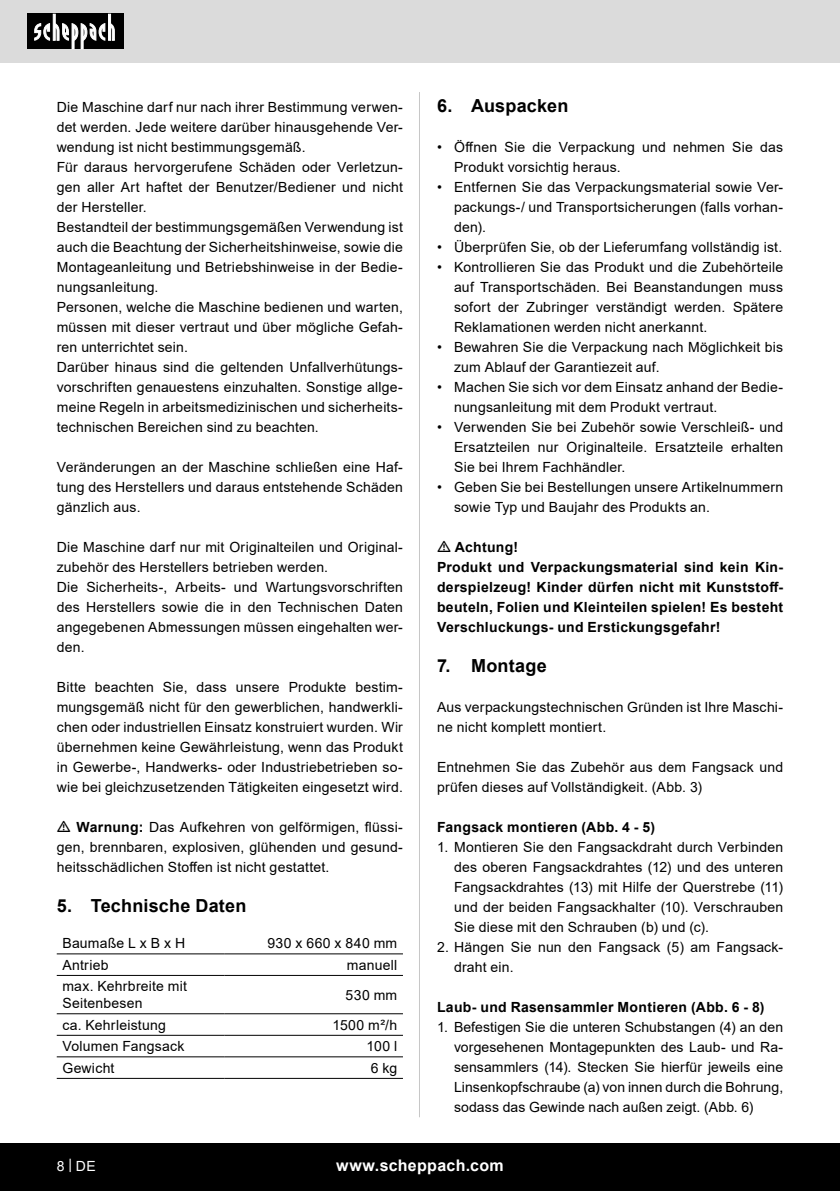
<style>
.page{position:relative;width:840px;height:1191px;background:#fff}
.page>*{position:absolute;margin:0;border:0;box-sizing:border-box;transform-origin:0 0}
.t1{font:700 18px "Arial";letter-spacing:.01em;color:#000}
.t2{font:700 16px "Arial";letter-spacing:.02em;color:#fff}
.Basiseinstellung{font:14px/20px "Arial";letter-spacing:.015em;color:#000;text-align:justify}
.t3{font:700 14px/20px "Arial";letter-spacing:.02em;color:#000;text-align:justify}
.t4{font:14px "Arial";color:#fff}
.s1{font-weight:700}
</style>
<div class="page">
<div style="left:0;top:0;width:839px;height:63px;background:#dbdbdb"></div>
<div style="left:0;top:1143px;width:839px;height:48px;background:#000"></div>
<div style="left:27px;top:14px;width:96px;height:35px;background:#000"></div>
<svg style="left:34px;top:14px;width:81px;height:35px"></svg>
<hr style="left:419px;top:92px;width:1px;height:1025px;background:#c7c7c7">
<svg style="left:57px;top:954px;width:346px;height:124px"></svg>
<hr style="left:57px;top:953px;width:168px;height:1px;background:#000">
<hr style="left:225px;top:953px;width:178px;height:1px;background:#000">
<hr style="left:57px;top:975px;width:168px;height:1px;background:#000">
<hr style="left:225px;top:975px;width:178px;height:1px;background:#000">
<hr style="left:57px;top:1013px;width:168px;height:1px;background:#000">
<hr style="left:225px;top:1013px;width:178px;height:1px;background:#000">
<hr style="left:57px;top:1035px;width:168px;height:1px;background:#000">
<hr style="left:225px;top:1035px;width:178px;height:1px;background:#000">
<hr style="left:57px;top:1056px;width:168px;height:1px;background:#000">
<hr style="left:225px;top:1056px;width:178px;height:1px;background:#000">
<hr style="left:57px;top:1078px;width:168px;height:1px;background:#000">
<hr style="left:225px;top:1078px;width:178px;height:1px;background:#000">
<p class="Basiseinstellung" style="left:57px;top:97px;width:347px">Die Maschine darf nur nach ihrer Bestimmung verwen&shy;det werden. Jede weitere darüber hinausgehende Ver&shy;wendung ist nicht bestimmungsgemäß.</p>
<p class="Basiseinstellung" style="left:57px;top:157px;width:347px">Für daraus hervorgerufene Schäden oder Verletzun&shy;gen aller Art haftet der Benutzer/Bediener und nicht der Hersteller.</p>
<p class="Basiseinstellung" style="left:57px;top:217px;width:347px">Bestandteil der bestimmungsgemäßen Verwendung ist auch die Beachtung der Sicherheitshinweise, sowie die Montageanleitung und Betriebshinweise in der Bedie&shy;nungsanleitung.</p>
<p class="Basiseinstellung" style="left:57px;top:297px;width:347px">Personen, welche die Maschine bedienen und warten, müssen mit dieser vertraut und über mögliche Gefah&shy;ren unterrichtet sein.</p>
<p class="Basiseinstellung" style="left:57px;top:357px;width:347px">Darüber hinaus sind die geltenden Unfallverhütungs&shy;vorschriften genauestens einzuhalten. Sonstige allge&shy;meine Regeln in arbeitsmedizinischen und sicherheits&shy;technischen Bereichen sind zu beachten.</p>
<p class="Basiseinstellung" style="left:57px;top:457px;width:347px">Veränderungen an der Maschine schließen eine Haf&shy;tung des Herstellers und daraus entstehende Schäden gänzlich aus.</p>
<p class="Basiseinstellung" style="left:57px;top:537px;width:347px">Die Maschine darf nur mit Originalteilen und Original&shy;zubehör des Herstellers betrieben werden.</p>
<p class="Basiseinstellung" style="left:57px;top:577px;width:347px">Die Sicherheits-, Arbeits- und Wartungsvorschriften des Herstellers sowie die in den Technischen Daten angegebenen Abmessungen müssen eingehalten wer&shy;den.</p>
<p class="Basiseinstellung" style="left:57px;top:677px;width:347px">Bitte beachten Sie, dass unsere Produkte bestim&shy;mungsgemäß nicht für den gewerblichen, handwerkli&shy;chen oder industriellen Einsatz konstruiert wurden. Wir übernehmen keine Gewährleistung, wenn das Produkt in Gewerbe-, Handwerks- oder Industriebetrieben so&shy;wie bei gleichzusetzenden Tätigkeiten eingesetzt wird.</p>
<p class="Basiseinstellung" style="left:57px;top:817px;width:347px;text-indent:20px"><span class="s1">Warnung:</span> Das Aufkehren von gelförmigen, flüssi&shy;gen, brennbaren, explosiven, glühenden und gesund&shy;heitsschädlichen Stoffen ist nicht gestattet.</p>
<p class="t1" style="left:57px;top:893px;width:191px">5. Technische Daten</p>
<p class="Basiseinstellung" style="left:62px;top:933px;width:124px">Baumaße L x B x H</p>
<p class="Basiseinstellung" style="left:267px;top:933px;width:131px">930 x 660 x 840 mm</p>
<p class="Basiseinstellung" style="left:62px;top:954px;width:48px">Antrieb</p>
<p class="Basiseinstellung" style="left:347px;top:954px;width:52px">manuell</p>
<p class="Basiseinstellung" style="left:62px;top:978px;width:126px;line-height:16.8px">max. Kehrbreite mit<br>Seitenbesen</p>
<p class="Basiseinstellung" style="left:345px;top:984px;width:53px">530 mm</p>
<p class="Basiseinstellung" style="left:62px;top:1014px;width:105px">ca. Kehrleistung</p>
<p class="Basiseinstellung" style="left:332px;top:1014px;width:66px">1500 m²/h</p>
<p class="Basiseinstellung" style="left:62px;top:1036px;width:123px">Volumen Fangsack</p>
<p class="Basiseinstellung" style="left:366px;top:1036px;width:32px">100 l</p>
<p class="Basiseinstellung" style="left:62px;top:1057px;width:53px">Gewicht</p>
<p class="Basiseinstellung" style="left:370px;top:1057px;width:28px">6 kg</p>
<p class="t1" style="left:437px;top:93px;width:133px">6. Auspacken</p>
<p class="Basiseinstellung" style="left:454px;top:137px;width:330px;text-indent:-17px">• Öffnen Sie die Verpackung und nehmen Sie das<br>Produkt vorsichtig heraus.</p>
<p class="Basiseinstellung" style="left:454px;top:177px;width:330px;text-indent:-17px">• Entfernen Sie das Verpackungsmaterial sowie Ver&shy;packungs-/ und Transportsicherungen (falls vorhan&shy;den).</p>
<p class="Basiseinstellung" style="left:437px;top:237px;width:346px">• Überprüfen Sie, ob der Lieferumfang vollständig ist.</p>
<p class="Basiseinstellung" style="left:454px;top:257px;width:330px;text-indent:-17px">• Kontrollieren Sie das Produkt und die Zubehörteile auf Transportschäden. Bei Beanstandungen muss sofort der Zubringer verständigt werden. Spätere Reklamationen werden nicht anerkannt.</p>
<p class="Basiseinstellung" style="left:454px;top:337px;width:330px;text-indent:-17px">• Bewahren Sie die Verpackung nach Möglichkeit bis zum Ablauf der Garantiezeit auf.</p>
<p class="Basiseinstellung" style="left:454px;top:377px;width:330px;text-indent:-17px">• Machen Sie sich vor dem Einsatz anhand der Bedie&shy;nungsanleitung mit dem Produkt vertraut.</p>
<p class="Basiseinstellung" style="left:454px;top:417px;width:330px;text-indent:-17px">• Verwenden Sie bei Zubehör sowie Verschleiß- und Ersatzteilen nur Originalteile. Ersatzteile erhalten Sie bei Ihrem Fachhändler.</p>
<p class="Basiseinstellung" style="left:454px;top:477px;width:330px;text-indent:-17px">• Geben Sie bei Bestellungen unsere Artikelnummern sowie Typ und Baujahr des Produkts an.</p>
<p class="t3" style="left:454px;top:537px;width:65px">Achtung!</p>
<p class="t3" style="left:437px;top:557px;width:347px">Produkt und Verpackungsmaterial sind kein Kin&shy;derspielzeug! Kinder dürfen nicht mit Kunststoff&shy;beuteln, Folien und Kleinteilen spielen! Es besteht Verschluckungs- und Erstickungsgefahr!</p>
<p class="t1" style="left:437px;top:653px;width:111px">7. Montage</p>
<p class="Basiseinstellung" style="left:437px;top:697px;width:347px">Aus verpackungstechnischen Gründen ist Ihre Maschi&shy;ne nicht komplett montiert.</p>
<p class="Basiseinstellung" style="left:437px;top:757px;width:347px">Entnehmen Sie das Zubehör aus dem Fangsack und prüfen dieses auf Vollständigkeit. (Abb. 3)</p>
<p class="t3" style="left:437px;top:817px;width:219px">Fangsack montieren (Abb. 4 - 5)</p>
<p class="Basiseinstellung" style="left:454px;top:837px;width:330px;text-indent:-17px">1. Montieren Sie den Fangsackdraht durch Verbinden des oberen Fangsackdrahtes (12) und des unteren Fangsackdrahtes (13) mit Hilfe der Querstrebe (11) und der beiden Fangsackhalter (10). Verschrauben Sie diese mit den Schrauben (b) und (c).</p>
<p class="Basiseinstellung" style="left:454px;top:937px;width:330px;text-indent:-17px">2. Hängen Sie nun den Fangsack (5) am Fangsack&shy;draht ein.</p>
<p class="t3" style="left:437px;top:997px;width:329px">Laub- und Rasensammler Montieren (Abb. 6 - 8)</p>
<p class="Basiseinstellung" style="left:454px;top:1017px;width:330px;text-indent:-17px">1. Befestigen Sie die unteren Schubstangen (4) an den vorgesehenen Montagepunkten des Laub- und Ra&shy;sensammlers (14). Stecken Sie hierfür jeweils eine Linsenkopfschraube (a) von innen durch die Bohrung, sodass das Gewinde nach außen zeigt. (Abb. 6)</p>
<p class="t4" style="left:57px;top:1156px;width:40px">8 | DE</p>
<p class="t2" style="left:336px;top:1154px;width:169px">www.scheppach.com</p>
</div>
